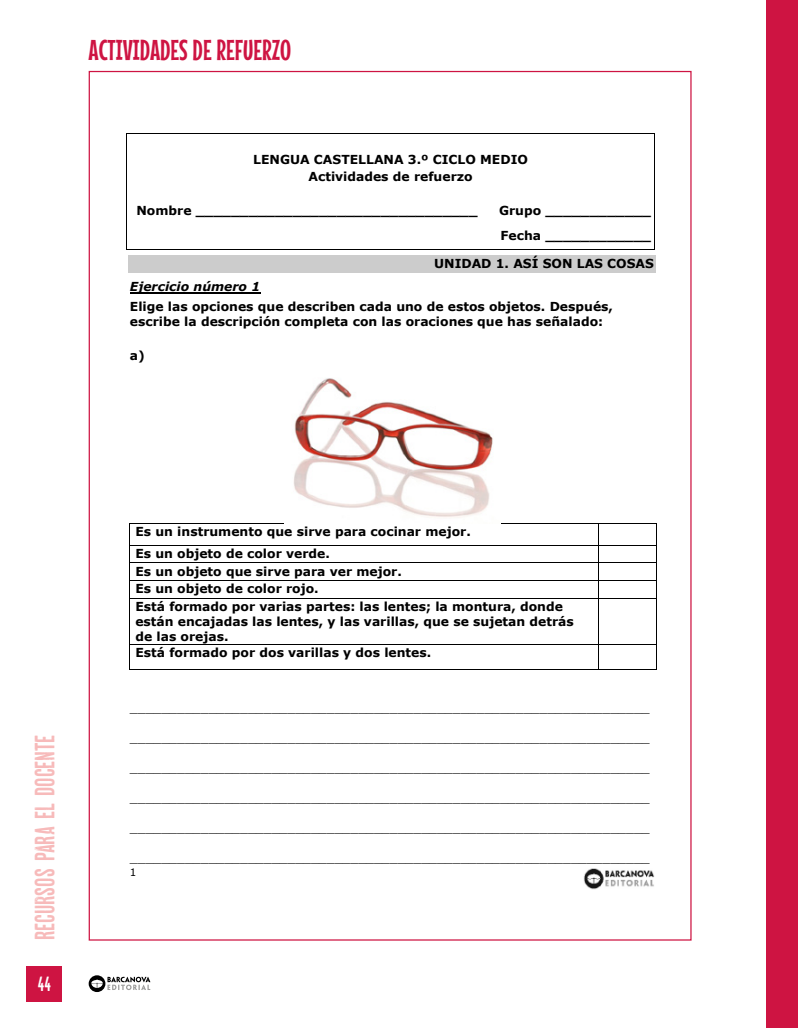
<style>
.page{position:relative;width:798px;height:1028px;background:#fff}
.page>*{position:absolute;margin:0;border:0;box-sizing:border-box;transform-origin:0 0}
.Titol_Apartats{font:28.75px "Mouse Memoirs";color:#ce1442}
.t1{font:28.75px "Wood Bonnet Grotesque No 4";color:#f7baba}
.t2{font:21.25px "Wood Bonnet Grotesque No 4";color:#fff}
.t3{font:700 12.38px/17.9px "Verdana";color:#000}
.t4{font:12.38px "Verdana";color:#000}
.t5{font:10.38px "Verdana";color:#000}
.s1{font-style:italic}
</style>
<div class="page">
<img style="left:583px;top:868px;width:71px;height:21px">
<hr style="left:126px;top:133px;width:528px;height:1px;background:#000">
<hr style="left:126px;top:134px;width:1px;height:69px;background:#000">
<hr style="left:654px;top:134px;width:1px;height:69px;background:#000">
<svg style="left:126px;top:203px;width:1px;height:46px"></svg>
<hr style="left:126px;top:249px;width:355px;height:1px;background:#000">
<hr style="left:480px;top:249px;width:174px;height:1px;background:#000">
<svg style="left:654px;top:203px;width:1px;height:47px"></svg>
<div style="left:128px;top:255px;width:527px;height:18px;background:#ccc"></div>
<hr style="left:130px;top:292px;width:130px;height:1px;background:#000">
<hr style="left:130px;top:523px;width:467px;height:1px;background:#000">
<hr style="left:598px;top:523px;width:58px;height:1px;background:#000">
<hr style="left:130px;top:545px;width:467px;height:1px;background:#000">
<hr style="left:598px;top:545px;width:58px;height:1px;background:#000">
<hr style="left:130px;top:562px;width:467px;height:1px;background:#000">
<hr style="left:598px;top:562px;width:58px;height:1px;background:#000">
<hr style="left:130px;top:580px;width:467px;height:1px;background:#000">
<hr style="left:598px;top:580px;width:58px;height:1px;background:#000">
<hr style="left:130px;top:598px;width:467px;height:1px;background:#000">
<hr style="left:598px;top:598px;width:58px;height:1px;background:#000">
<svg style="left:656px;top:523px;width:1px;height:76px"></svg>
<hr style="left:130px;top:599px;width:1px;height:45px;background:#000">
<hr style="left:597px;top:599px;width:1px;height:45px;background:#000">
<hr style="left:656px;top:599px;width:1px;height:45px;background:#000">
<hr style="left:130px;top:644px;width:467px;height:1px;background:#000">
<hr style="left:598px;top:644px;width:58px;height:1px;background:#000">
<hr style="left:130px;top:669px;width:467px;height:1px;background:#000">
<hr style="left:598px;top:669px;width:58px;height:1px;background:#000">
<svg style="left:656px;top:644px;width:1px;height:26px"></svg>
<img style="left:294px;top:378px;width:199px;height:139px">
<svg style="left:89px;top:975px;width:61px;height:17px"></svg>
<div style="left:27px;top:966px;width:35px;height:35px;background:#ce1442"></div>
<div style="left:765px;top:0;width:32px;height:1028px;background:#ce1442"></div>
<p class="Titol_Apartats" style="left:89px;top:33px;width:204px">ACTIVIDADES DE REFUERZO</p>
<p class="t3" style="left:253px;top:150px;width:276px;line-height:17.1px;text-align:center">LENGUA CASTELLANA 3.º CICLO MEDIO<br>Actividades de refuerzo</p>
<p class="t3" style="left:136px;top:202px;width:342px">Nombre ________________________________</p>
<p class="t3" style="left:499px;top:198px;width:153px;line-height:24.5px">Grupo ____________<br>Fecha ____________</p>
<p class="t3" style="left:434px;top:254px;width:221px">UNIDAD 1. ASÍ SON LAS COSAS</p>
<p class="t3" style="left:130px;top:277px;width:484px;line-height:19.2px"><span class="s1">Ejercicio número 1<br></span>Elige las opciones que describen cada uno de estos objetos. Después,</p>
<p class="t3" style="left:130px;top:312px;width:474px">escribe la descripción completa con las oraciones que has señalado:</p>
<p class="t3" style="left:130px;top:346px;width:16px">a)</p>
<h1 class="t1" style="left:28px;top:940px;width:207px;rotate:-90deg">RECURSOS PARA EL DOCENTE</h1>
<h2 class="t2" style="left:38px;top:972px;width:15px">44</h2>
<p class="t3" style="left:135px;top:521px;width:337px;line-height:21.2px">Es un instrumento que sirve para cocinar mejor.<br>Es un objeto de color verde.</p>
<p class="t3" style="left:135px;top:562px;width:429px">Es un objeto que sirve para ver mejor.<br>Es un objeto de color rojo.<br>Está formado por varias partes: las lentes; la montura, donde</p>
<p class="t3" style="left:135px;top:614px;width:440px;line-height:15.4px">están encajadas las lentes, y las varillas, que se sujetan detrás de las orejas.<br>Está formado por dos varillas y dos lentes.</p>
<p class="t4" style="left:130px;top:699px;width:521px">__________________________________________________________________</p>
<p class="t4" style="left:130px;top:729px;width:521px">__________________________________________________________________</p>
<p class="t4" style="left:130px;top:759px;width:521px">__________________________________________________________________</p>
<p class="t4" style="left:130px;top:789px;width:521px">__________________________________________________________________</p>
<p class="t4" style="left:130px;top:819px;width:521px">__________________________________________________________________</p>
<p class="t4" style="left:130px;top:849px;width:521px">__________________________________________________________________</p>
<p class="t5" style="left:130px;top:865px;width:8px">1</p>
</div>
